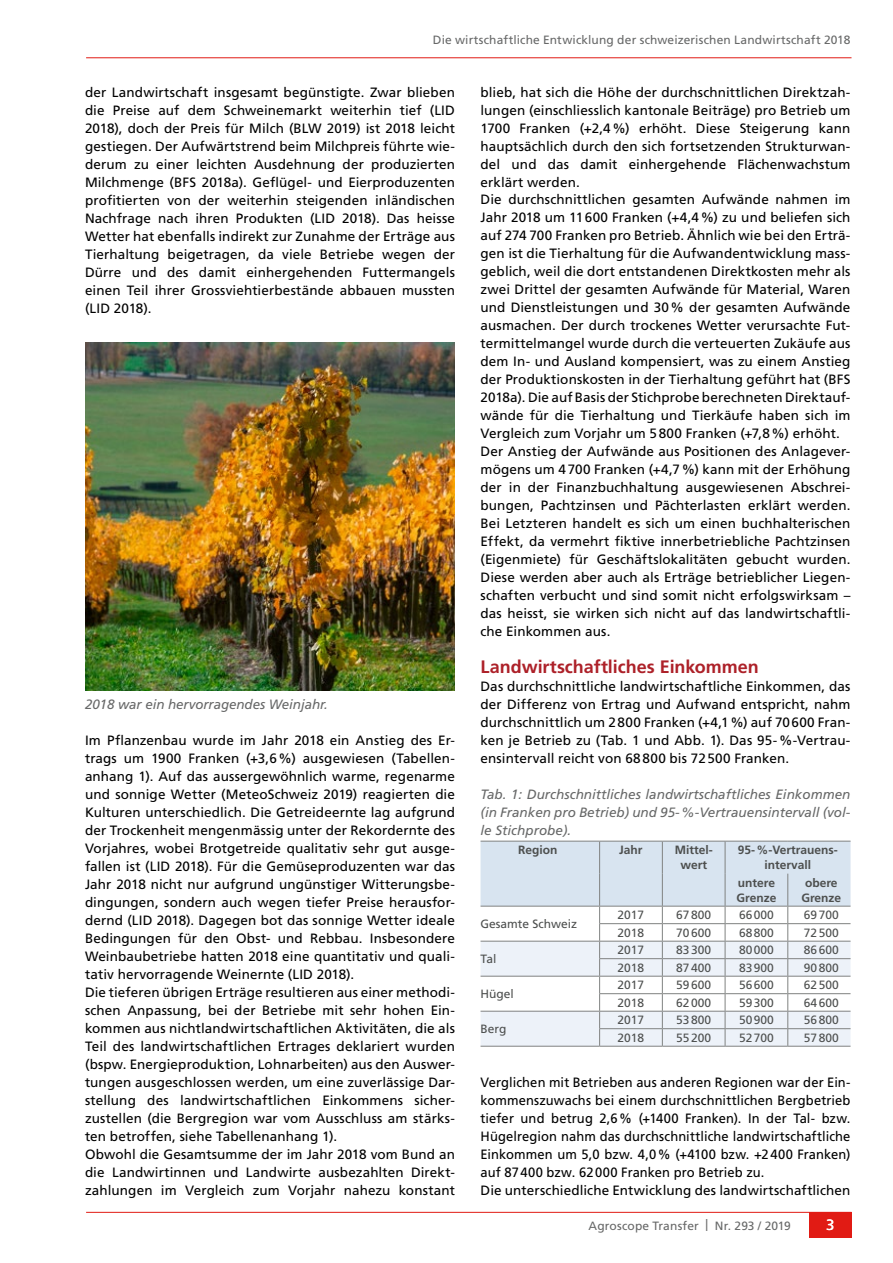
<style>
.page{position:relative;width:893px;height:1263px;background:#fff}
.page>*{position:absolute;margin:0;border:0;box-sizing:border-box;transform-origin:0 0}
.t1{font:700 18px "Frutiger LT Std";color:#ad2129}
.t2{font:15px "Frutiger LT Std";color:#fff}
.t3{font:13.5px/18px "Frutiger LT Std";letter-spacing:.005em;color:#000;text-align:justify}
.t4{font:13.5px/18px "Frutiger LT Std";letter-spacing:.005em;color:#000;scale:.96 1}
.t5{font:italic 13.5px/18px "Frutiger LT Std";color:#676868;text-align:justify}
.t6{font:12px "Frutiger LT Std";color:#4d4f4e}
.t7{font:12px "Frutiger LT Std";letter-spacing:.01em;color:#676868}
.t8{font:700 12px/15px "Frutiger LT Std";color:#4d4f4e;text-align:center}
</style>
<div class="page">
<hr style="left:86px;top:1212px;width:765px;height:1px;background:#e11b14">
<div style="left:809px;top:1212px;width:42px;height:25px;background:#e11b14"></div>
<hr style="left:86px;top:57px;width:765px;height:1px;background:#e11b14">
<svg style="left:481px;top:841px;width:369px;height:205px"></svg>
<hr style="left:481px;top:1046px;width:119px;height:1px;background:#808281">
<hr style="left:600px;top:1046px;width:62px;height:1px;background:#808281">
<hr style="left:662px;top:1046px;width:63px;height:1px;background:#808281">
<hr style="left:725px;top:1046px;width:63px;height:1px;background:#808281">
<hr style="left:788px;top:1046px;width:62px;height:1px;background:#808281">
<img style="left:85px;top:342px;width:370px;height:349px">
<p class="t7" style="left:433px;top:33px;width:419px">Die wirtschaftliche Entwicklung der schweizerischen Landwirtschaft 2018</p>
<p class="t3" style="left:85px;top:83px;width:371px">der Landwirtschaft insgesamt begünstigte. Zwar blieben die Preise auf dem Schweinemarkt weiterhin tief (LID 2018), doch der Preis für Milch (BLW 2019) ist 2018 leicht gestiegen. Der Aufwärtstrend beim Milchpreis führte wie&shy;derum zu einer leichten Ausdehnung der produzierten Milchmenge (BFS 2018a). Geflügel- und Eierproduzenten profitierten von der weiterhin steigenden inländischen Nachfrage nach ihren Produkten (LID 2018). Das heisse Wetter hat ebenfalls indirekt zur Zunahme der Erträge aus Tierhaltung beigetragen, da viele Betriebe wegen der Dürre und des damit einhergehenden Futtermangels einen Teil ihrer Grossviehtierbestände abbauen mussten (LID 2018).</p>
<p class="t5" style="left:85px;top:695px;width:244px">2018 war ein hervorragendes Weinjahr.</p>
<p class="t3" style="left:85px;top:731px;width:371px;text-align:left">Im Pflanzenbau wurde im Jahr 2018 ein Anstieg des Er&shy;trags um 1900 Franken (+3,6%) ausgewiesen (Tabellen&shy;anhang 1). Auf das aussergewöhnlich warme, regenarme und sonnige Wetter (MeteoSchweiz 2019) reagierten die Kulturen unterschiedlich. Die Getreideernte lag aufgrund der Trockenheit mengenmässig unter der Rekordernte des Vorjahres, wobei Brotgetreide qualitativ sehr gut ausge&shy;fallen ist (LID 2018). Für die Gemüseproduzenten war das Jahr 2018 nicht nur aufgrund ungünstiger Witterungsbe&shy;dingungen, sondern auch wegen tiefer Preise herausfor&shy;dernd (LID 2018). Dagegen bot das sonnige Wetter ideale Bedingungen für den Obst- und Rebbau. Insbesondere Weinbaubetriebe hatten 2018 eine quantitativ und quali&shy;tativ hervorragende Weinernte (LID 2018).<br>Die tieferen übrigen Erträge resultieren aus einer methodi&shy;schen Anpassung, bei der Betriebe mit sehr hohen Ein&shy;kommen aus nichtlandwirtschaftlichen Aktivitäten, die als Teil des landwirtschaftlichen Ertrages deklariert wurden (bspw. Energieproduktion, Lohnarbeiten) aus den Auswer&shy;tungen ausgeschlossen werden, um eine zuverlässige Dar&shy;stellung des landwirtschaftlichen Einkommens sicher&shy;zustellen (die Bergregion war vom Ausschluss am stärks&shy;ten betroffen, siehe Tabellenanhang 1).<br>Obwohl die Gesamtsumme der im Jahr 2018 vom Bund an die Landwirtinnen und Landwirte ausbezahlten Direkt&shy;zahlungen im Vergleich zum Vorjahr nahezu konstant</p>
<p class="t3" style="left:480px;top:83px;width:371px;text-align:left">blieb, hat sich die Höhe der durchschnittlichen Direktzah&shy;lungen (einschliesslich kantonale Beiträge) pro Betrieb um 1700 Franken (+2,4%) erhöht. Diese Steigerung kann hauptsächlich durch den sich fortsetzenden Strukturwan&shy;del und das damit einhergehende Flächenwachstum erklärt werden.<br>Die durchschnittlichen gesamten Aufwände nahmen im Jahr 2018 um 11600 Franken (+4,4%) zu und beliefen sich auf 274 700 Franken pro Betrieb. Ähnlich wie bei den Erträ&shy;gen ist die Tierhaltung für die Aufwandentwicklung mass&shy;geblich, weil die dort entstandenen Direktkosten mehr als zwei Drittel der gesamten Aufwände für Material, Waren und Dienstleistungen und 30% der gesamten Aufwände ausmachen. Der durch trockenes Wetter verursachte Fut&shy;termittelmangel wurde durch die verteuerten Zukäufe aus dem In- und Ausland kompensiert, was zu einem Anstieg der Produktionskosten in der Tierhaltung geführt hat (BFS 2018a). Die auf Basis der Stichprobe berechneten Direktauf&shy;wände für die Tierhaltung und Tierkäufe haben sich im Vergleich zum Vorjahr um 5800 Franken (+7,8%) erhöht.<br>Der Anstieg der Aufwände aus Positionen des Anlagever&shy;mögens um 4700 Franken (+4,7%) kann mit der Erhöhung der in der Finanzbuchhaltung ausgewiesenen Abschrei&shy;bungen, Pachtzinsen und Pächterlasten erklärt werden.<br>Bei Letzteren handelt es sich um einen buchhalterischen Effekt, da vermehrt fiktive innerbetriebliche Pachtzinsen (Eigenmiete) für Geschäftslokalitäten gebucht wurden.<br>Diese werden aber auch als Erträge betrieblicher Liegen&shy;schaften verbucht und sind somit nicht erfolgswirksam – das heisst, sie wirken sich nicht auf das landwirtschaftli&shy;che Einkommen aus.</p>
<h1 class="t1" style="left:481px;top:656px;width:280px">Landwirtschaftliches Einkommen</h1>
<p class="t3" style="left:481px;top:677px;width:371px">Das durchschnittliche landwirtschaftliche Einkommen, das der Differenz von Ertrag und Aufwand entspricht, nahm durchschnittlich um 2800 Franken (+4,1%) auf 70600 Fran&shy;ken je Betrieb zu (Tab. 1 und Abb. 1). Das 95-%-Vertrau&shy;ensintervall reicht von 68800 bis 72500 Franken.</p>
<p class="t5" style="left:481px;top:785px;width:371px">Tab. 1: Durchschnittliches landwirtschaftliches Einkommen (in Franken pro Betrieb) und 95-%-Vertrauensintervall (vol&shy;le Stichprobe).</p>
<p class="t8" style="left:518px;top:843px;width:41px">Region</p>
<p class="t8" style="left:619px;top:843px;width:25px">Jahr</p>
<p class="t8" style="left:675px;top:843px;width:40px">Mittel&shy;wert</p>
<p class="t8" style="left:738px;top:843px;width:101px">95-%-Vertrauens&shy;intervall</p>
<p class="t8" style="left:736px;top:875px;width:41px;text-align:left">untere<br>Grenze</p>
<p class="t8" style="left:801px;top:875px;width:41px">obere<br>Grenze</p>
<p class="t6" style="left:481px;top:917px;width:98px">Gesamte Schweiz</p>
<p class="t6" style="left:618px;top:908px;width:28px">2017</p>
<p class="t6" style="left:676px;top:908px;width:36px">67800</p>
<p class="t6" style="left:739px;top:908px;width:36px">66000</p>
<p class="t6" style="left:804px;top:908px;width:36px">69700</p>
<p class="t6" style="left:618px;top:926px;width:28px">2018</p>
<p class="t6" style="left:676px;top:926px;width:36px">70600</p>
<p class="t6" style="left:739px;top:926px;width:36px">68800</p>
<p class="t6" style="left:804px;top:926px;width:36px">72500</p>
<p class="t6" style="left:481px;top:952px;width:17px">Tal</p>
<p class="t6" style="left:481px;top:987px;width:35px">Hügel</p>
<p class="t6" style="left:618px;top:943px;width:28px">2017</p>
<p class="t6" style="left:676px;top:943px;width:36px">83300</p>
<p class="t6" style="left:739px;top:943px;width:36px">80000</p>
<p class="t6" style="left:804px;top:943px;width:36px">86600</p>
<p class="t6" style="left:618px;top:961px;width:28px">2018</p>
<p class="t6" style="left:676px;top:961px;width:36px">87400</p>
<p class="t6" style="left:739px;top:961px;width:36px">83900</p>
<p class="t6" style="left:804px;top:961px;width:36px">90800</p>
<p class="t6" style="left:618px;top:978px;width:28px">2017</p>
<p class="t6" style="left:676px;top:978px;width:36px">59600</p>
<p class="t6" style="left:739px;top:978px;width:36px">56600</p>
<p class="t6" style="left:804px;top:978px;width:36px">62500</p>
<p class="t6" style="left:618px;top:996px;width:28px">2018</p>
<p class="t6" style="left:676px;top:996px;width:36px">62000</p>
<p class="t6" style="left:739px;top:996px;width:36px">59300</p>
<p class="t6" style="left:804px;top:996px;width:36px">64600</p>
<p class="t6" style="left:618px;top:1013px;width:28px">2017</p>
<p class="t6" style="left:676px;top:1013px;width:36px">53800</p>
<p class="t6" style="left:739px;top:1013px;width:36px">50900</p>
<p class="t6" style="left:804px;top:1013px;width:36px">56800</p>
<p class="t6" style="left:618px;top:1031px;width:28px">2018</p>
<p class="t6" style="left:676px;top:1031px;width:36px">55200</p>
<p class="t6" style="left:739px;top:1031px;width:36px">52700</p>
<p class="t6" style="left:804px;top:1031px;width:36px">57800</p>
<p class="t4" style="left:481px;top:1073px;width:387px">Verglichen mit Betrieben aus anderen Regionen war der Ein&shy;kommenszuwachs bei einem durchschnittlichen Bergbetrieb tiefer und betrug 2,6% (+1400 Franken). In der Tal- bzw.<br>Hügelregion nahm das durchschnittliche landwirtschaftliche Einkommen um 5,0 bzw. 4,0% (+4100 bzw. +2400 Franken) auf 87400 bzw. 62000 Franken pro Betrieb zu.<br>Die unterschiedliche Entwicklung des landwirtschaftlichen</p>
<p class="t6" style="left:481px;top:1022px;width:28px">Berg</p>
<p class="t7" style="left:589px;top:1218px;width:204px">Agroscope Transfer | Nr. 293 / 2019</p>
<p class="t2" style="left:826px;top:1215px;width:10px">3</p>
</div>
